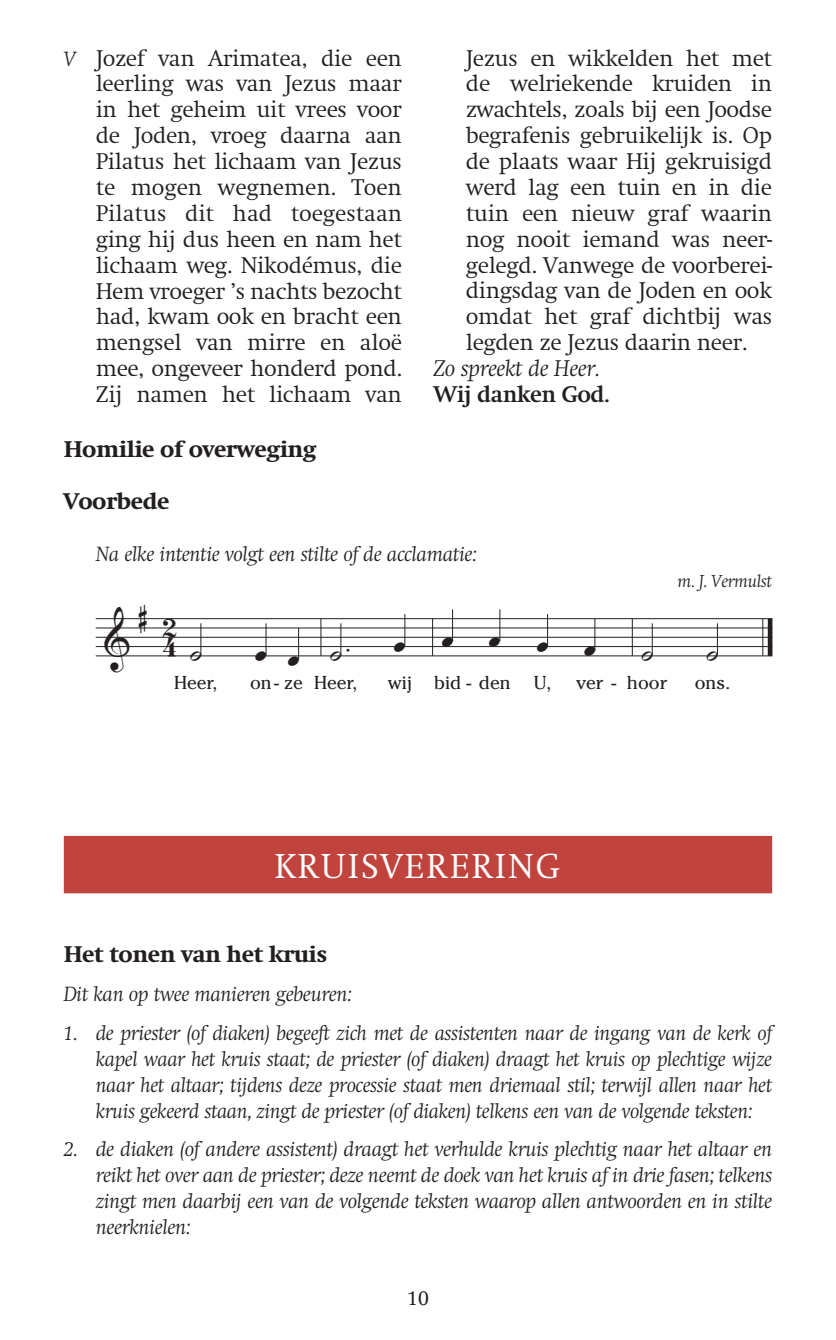
<style>
.page{position:relative;width:836px;height:1340px;background:#fff}
.page>*{position:absolute;margin:0;border:0;box-sizing:border-box;transform-origin:0 0}
.t1{font:37.12px "Petrucci";color:#231f20}
.t2{font:300 36px "Swift EF";letter-spacing:.05em;color:#fff}
.t3{font:300 23.62px/25.9px "Swift EF";letter-spacing:-.02em;color:#231f20;text-align:justify}
.t4{font:800 23.62px/51.8px "Swift EF";letter-spacing:-.02em;color:#231f20}
.t5{font:italic 300 23.62px "Swift EF";letter-spacing:-.02em;color:#231f20}
.t6{font:700 23.62px "Swift EF";letter-spacing:-.02em;color:#231f20}
.t7{font:italic 300 21.38px/25.9px "Swift EF";letter-spacing:-.02em;color:#231f20;text-align:justify}
.t8{font:300 21.38px "Swift EF";color:#231f20}
.t9{font:18.68px "Cheltenham";color:#231f20}
.t10{font:700 18.68px "Cheltenham";color:#231f20}
.t11{font:italic 300 18px "Swift EF";letter-spacing:-.02em;color:#231f20}
.s1{font-style:italic;font-size:21.38px}
</style>
<div class="page">
<hr style="left:96px;top:618px;width:676px;height:1px;background:#231f20">
<hr style="left:96px;top:627px;width:676px;height:1px;background:#231f20">
<hr style="left:96px;top:637px;width:676px;height:1px;background:#231f20">
<hr style="left:96px;top:646px;width:676px;height:1px;background:#231f20">
<hr style="left:96px;top:655px;width:676px;height:1px;background:#231f20">
<hr style="left:320px;top:618px;width:1px;height:38px;background:#231f20">
<hr style="left:432px;top:618px;width:1px;height:38px;background:#231f20">
<hr style="left:632px;top:618px;width:1px;height:38px;background:#231f20">
<div style="left:767px;top:618px;width:5px;height:38px;background:#231f20"></div>
<hr style="left:762px;top:618px;width:1px;height:38px;background:#231f20">
<hr style="left:200px;top:623px;width:1px;height:32px;background:#231f20">
<hr style="left:266px;top:623px;width:1px;height:32px;background:#231f20">
<hr style="left:298px;top:628px;width:1px;height:31px;background:#231f20">
<hr style="left:340px;top:623px;width:1px;height:32px;background:#231f20">
<hr style="left:404px;top:614px;width:1px;height:32px;background:#231f20">
<hr style="left:452px;top:609px;width:1px;height:32px;background:#231f20">
<hr style="left:499px;top:609px;width:1px;height:32px;background:#231f20">
<hr style="left:547px;top:614px;width:1px;height:32px;background:#231f20">
<hr style="left:594px;top:618px;width:1px;height:32px;background:#231f20">
<hr style="left:652px;top:623px;width:1px;height:32px;background:#231f20">
<hr style="left:717px;top:623px;width:1px;height:32px;background:#231f20">
<div style="left:64px;top:836px;width:708px;height:57px;background:#c0443d"></div>
<p class="t3" style="left:96px;top:45px;width:308px;text-indent:-32px"><span class="s1">V</span> Jozef van Arimatea, die een leerling was van Jezus maar in het geheim uit vrees voor de Joden, vroeg daarna aan Pilatus het lichaam van Jezus te mogen wegnemen. Toen Pilatus dit had toegestaan ging hij dus heen en nam het lichaam weg. Nikodémus, die Hem vroeger ’s nachts bezocht had, kwam ook en bracht een mengsel van mirre en aloë mee, ongeveer honderd pond.<br>Zij namen het lichaam van</p>
<p class="t3" style="left:466px;top:45px;width:308px">Jezus en wikkelden het met de welriekende kruiden in zwachtels, zoals bij een Joodse begrafenis gebruikelijk is. Op de plaats waar Hij gekruisigd werd lag een tuin en in die tuin een nieuw graf waarin nog nooit iemand was neer&shy;gelegd. Vanwege de voorberei&shy;dingsdag van de Joden en ook omdat het graf dichtbij was legden ze Jezus daarin neer.</p>
<p class="t5" style="left:434px;top:355px;width:167px">Zo spreekt de Heer.</p>
<p class="t6" style="left:434px;top:381px;width:177px">Wij danken God.</p>
<p class="t4" style="left:64px;top:424px;width:254px">Homilie of overweging<br>Voorbede</p>
<p class="t7" style="left:96px;top:541px;width:383px">Na elke intentie volgt een stilte of de acclamatie:</p>
<p class="t10" style="left:98px;top:538px;width:236px">Heer, onze heer (vermulst)</p>
<p class="t11" style="left:677px;top:571px;width:96px">m. J. Vermulst</p>
<h1 class="t1" style="left:105px;top:612px;width:27px">&amp;</h1>
<h1 class="t1" style="left:139px;top:584px;width:10px">#</h1>
<h1 class="t1" style="left:163px;top:593px;width:16px">2</h1>
<p class="t9" style="left:174px;top:671px;width:45px">Heer,</p>
<h1 class="t1" style="left:163px;top:612px;width:14px">4</h1>
<h1 class="t1" style="left:190px;top:621px;width:12px">˙</h1>
<h1 class="t1" style="left:255px;top:621px;width:12px">œ</h1>
<h1 class="t1" style="left:288px;top:626px;width:12px">œ</h1>
<p class="t9" style="left:250px;top:671px;width:54px">on- ze</p>
<h1 class="t1" style="left:330px;top:619px;width:22px">˙.</h1>
<p class="t9" style="left:314px;top:671px;width:45px">Heer,</p>
<h1 class="t1" style="left:394px;top:612px;width:12px">œ</h1>
<p class="t9" style="left:388px;top:671px;width:26px">wij</p>
<h1 class="t1" style="left:442px;top:607px;width:12px">œ</h1>
<h1 class="t1" style="left:489px;top:607px;width:12px">œ</h1>
<p class="t9" style="left:434px;top:671px;width:78px">bid - den</p>
<h1 class="t1" style="left:537px;top:612px;width:12px">œ</h1>
<p class="t9" style="left:534px;top:671px;width:19px">U,</p>
<h1 class="t1" style="left:584px;top:616px;width:12px">œ</h1>
<p class="t9" style="left:576px;top:671px;width:42px">ver -</p>
<h1 class="t1" style="left:641px;top:621px;width:12px">˙</h1>
<p class="t9" style="left:627px;top:671px;width:42px">hoor</p>
<h1 class="t1" style="left:706px;top:621px;width:12px">˙</h1>
<p class="t9" style="left:694px;top:671px;width:37px">ons.</p>
<h2 class="t2" style="left:274px;top:847px;width:287px">KRUISVERERING</h2>
<p class="t4" style="left:64px;top:928px;width:265px">Het tonen van het kruis</p>
<p class="t7" style="left:64px;top:981px;width:290px">Dit kan op twee manieren gebeuren:</p>
<p class="t7" style="left:96px;top:1020px;width:678px;text-indent:-32px">1. de priester (of diaken) begeeft zich met de assistenten naar de ingang van de kerk of kapel waar het kruis staat; de priester (of diaken) draagt het kruis op plechtige wijze naar het altaar; tijdens deze processie staat men driemaal stil; terwijl allen naar het kruis gekeerd staan, zingt de priester (of diaken) telkens een van de volgende teksten:</p>
<p class="t7" style="left:96px;top:1136px;width:678px;text-indent:-32px">2. de diaken (of andere assistent) draagt het verhulde kruis plechtig naar het altaar en reikt het over aan de priester; deze neemt de doek van het kruis af in drie fasen; telkens zingt men daarbij een van de volgende teksten waarop allen antwoorden en in stilte neerknielen:</p>
<p class="t8" style="left:406px;top:1286px;width:24px">10</p>
</div>
